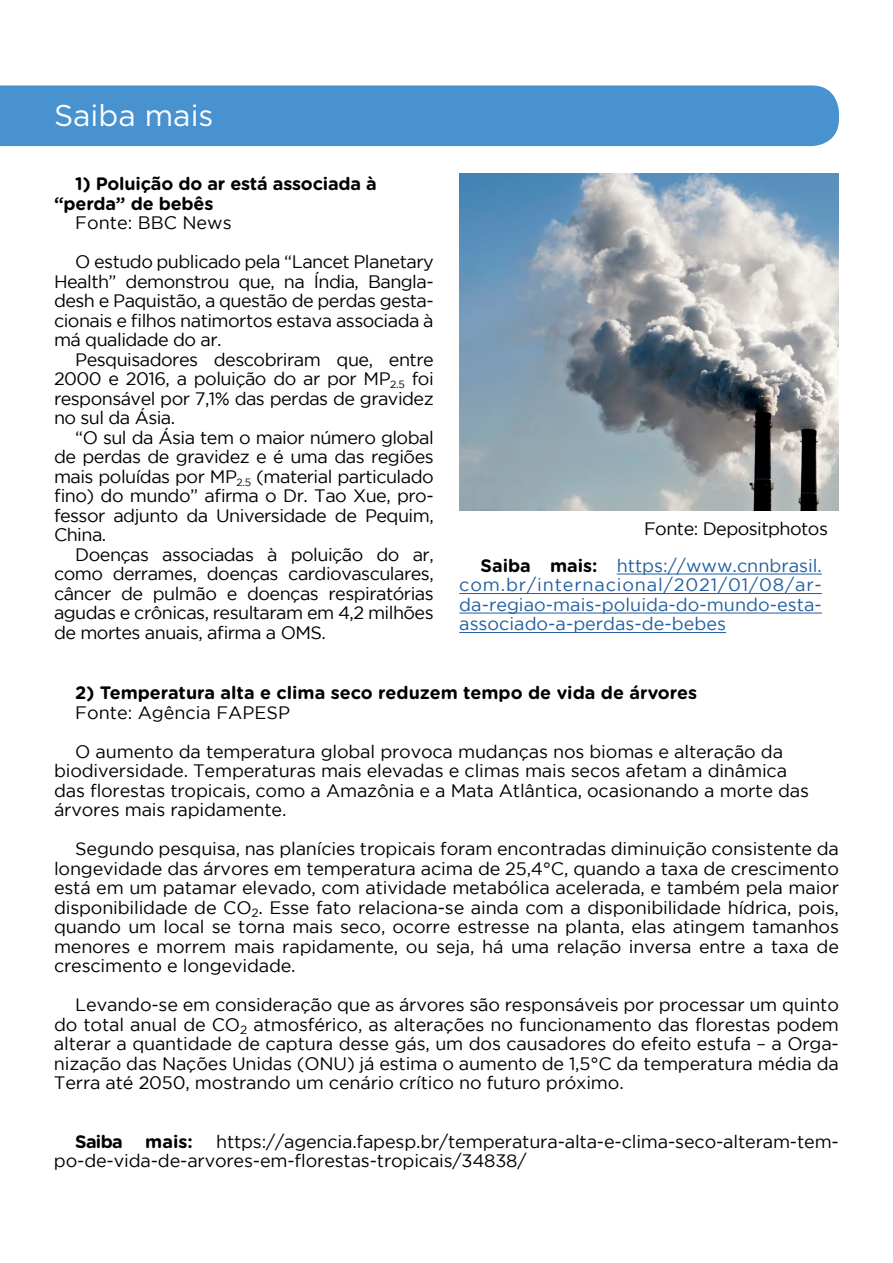
<style>
.page{position:relative;width:893px;height:1263px;background:#fff}
.page>*{position:absolute;margin:0;border:0;box-sizing:border-box;transform-origin:0 0}
.t1{font:30px "Gotham";color:#fff}
.t2{font:18px/19.5px "Gotham";letter-spacing:-.01em;color:#000;text-align:justify}
.t3{font:18px/19.5px "Gotham";color:#215e9e;text-align:justify}
.t4{font:700 18px/19.5px "Gotham Rounded";letter-spacing:-.01em;color:#000}
.t5{font:18px/39px "Gotham";letter-spacing:-.03em;color:#000}
.s1{font-family:"Gotham Rounded";font-weight:700;color:#000}
</style>
<div class="page">
<div style="left:0;top:85px;width:839px;height:61px;background:#4792cf"></div>
<img style="left:459px;top:173px;width:380px;height:337px">
<hr style="left:617px;top:574px;width:205px;height:1px;background:#215e9e">
<hr style="left:459px;top:593px;width:363px;height:1px;background:#215e9e">
<hr style="left:459px;top:613px;width:363px;height:1px;background:#215e9e">
<hr style="left:459px;top:632px;width:267px;height:1px;background:#215e9e">
<h1 class="t1" style="left:54px;top:96px;width:161px">Saiba mais</h1>
<p class="t4" style="left:54px;top:173px;width:324px;text-indent:21px">1) Poluição do ar está associada à “perda” de bebês</p>
<p class="t5" style="left:75px;top:203px;width:360px">Fonte: BBC News<br>O estudo publicado pela “Lancet Planetary</p>
<p class="t2" style="left:54px;top:271px;width:381px">Health” demonstrou que, na Índia, Bangla&shy;desh e Paquistão, a questão de perdas gesta&shy;cionais e filhos natimortos estava associada à má qualidade do ar.</p>
<p class="t2" style="left:54px;top:349px;width:381px;text-indent:21px">Pesquisadores descobriram que, entre 2000 e 2016, a poluição do ar por MP<sub>2.5</sub> foi responsável por 7,1% das perdas de gravidez no sul da Ásia.</p>
<p class="t2" style="left:54px;top:427px;width:381px;text-indent:21px">“O sul da Ásia tem o maior número global de perdas de gravidez e é uma das regiões mais poluídas por MP<sub>2.5</sub> (material particulado fino) do mundo” afirma o Dr. Tao Xue, pro&shy;fessor adjunto da Universidade de Pequim, China.</p>
<p class="t2" style="left:54px;top:544px;width:381px;text-indent:21px">Doenças associadas à poluição do ar, como derrames, doenças cardiovasculares, câncer de pulmão e doenças respiratórias agudas e crônicas, resultaram em 4,2 milhões de mortes anuais, afirma a OMS.</p>
<p class="t5" style="left:644px;top:509px;width:185px">Fonte: Depositphotos</p>
<p class="t3" style="left:459px;top:555px;width:364px;text-indent:21px"><span class="s1">Saiba mais:</span> https://www.cnnbrasil. com.br/internacional/2021/01/08/ar&shy;da-regiao-mais-poluida-do-mundo-esta&shy;associado-a-perdas-de-bebes</p>
<p class="t4" style="left:75px;top:682px;width:623px">2) Temperatura alta e clima seco reduzem tempo de vida de árvores</p>
<p class="t2" style="left:75px;top:692px;width:709px;line-height:39px">Fonte: Agência FAPESP<br>O aumento da temperatura global provoca mudanças nos biomas e alteração da</p>
<p class="t2" style="left:54px;top:761px;width:756px;text-align:left">biodiversidade. Temperaturas mais elevadas e climas mais secos afetam a dinâmica das florestas tropicais, como a Amazônia e a Mata Atlântica, ocasionando a morte das árvores mais rapidamente.</p>
<p class="t2" style="left:54px;top:839px;width:786px;text-indent:21px">Segundo pesquisa, nas planícies tropicais foram encontradas diminuição consistente da longevidade das árvores em temperatura acima de 25,4°C, quando a taxa de crescimento está em um patamar elevado, com atividade metabólica acelerada, e também pela maior disponibilidade de CO<sub>2</sub>. Esse fato relaciona-se ainda com a disponibilidade hídrica, pois, quando um local se torna mais seco, ocorre estresse na planta, elas atingem tamanhos menores e morrem mais rapidamente, ou seja, há uma relação inversa entre a taxa de crescimento e longevidade.</p>
<p class="t2" style="left:54px;top:995px;width:786px;text-indent:21px">Levando-se em consideração que as árvores são responsáveis por processar um quinto do total anual de CO<sub>2</sub> atmosférico, as alterações no funcionamento das florestas podem alterar a quantidade de captura desse gás, um dos causadores do efeito estufa – a Orga&shy;nização das Nações Unidas (ONU) já estima o aumento de 1,5°C da temperatura média da Terra até 2050, mostrando um cenário crítico no futuro próximo.</p>
<p class="t2" style="left:54px;top:1131px;width:786px;text-indent:162px">https://agencia.fapesp.br/temperatura-alta-e-clima-seco-alteram-tem&shy;po-de-vida-de-arvores-em-florestas-tropicais/34838/</p>
<p class="t4" style="left:75px;top:1131px;width:49px">Saiba</p>
<p class="t4" style="left:145px;top:1131px;width:49px">mais:</p>
</div>
